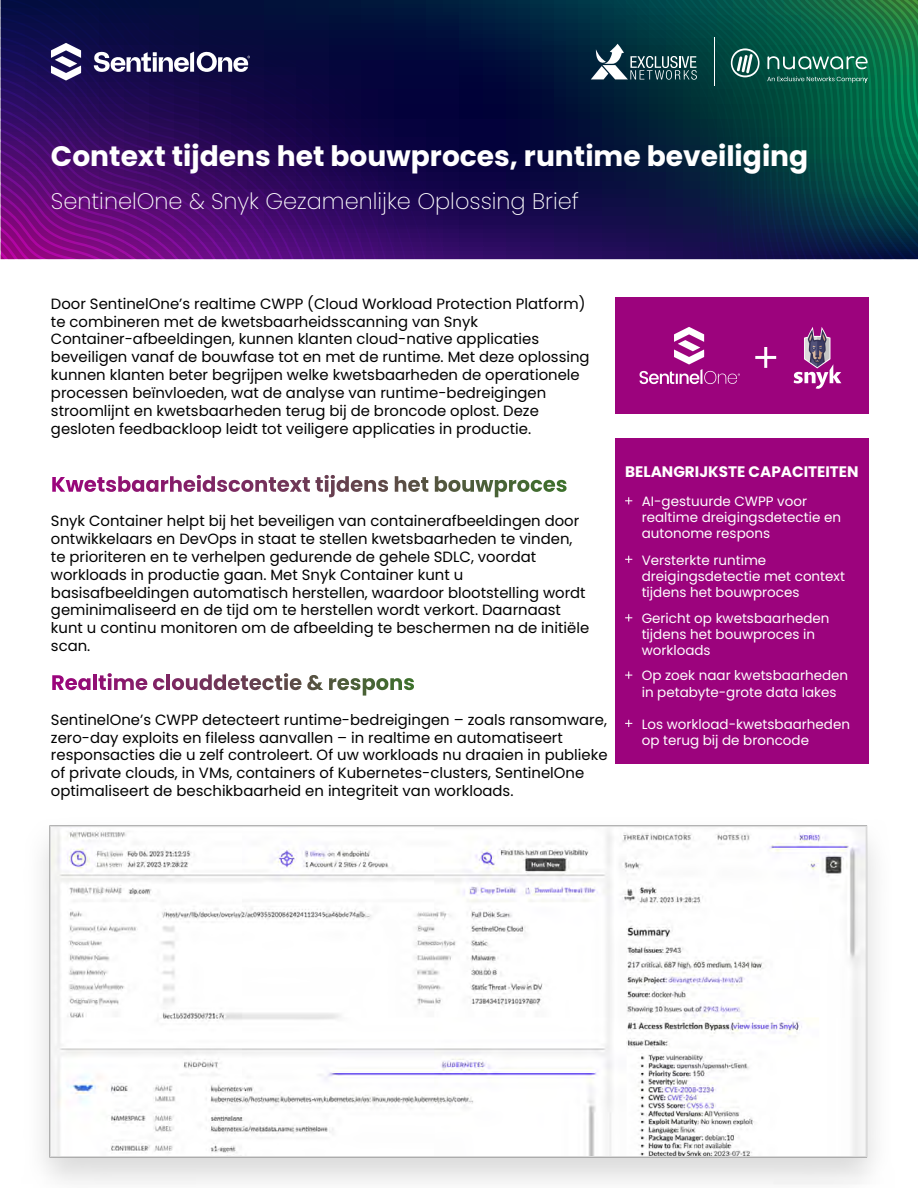
<style>
.page{position:relative;width:918px;height:1188px;background:#fff}
.page>*{position:absolute;margin:0;border:0;box-sizing:border-box;transform-origin:0 0}
.t1{font:700 28.05px "Poppins";color:#fff}
.t2{font:200 22.5px "Poppins";color:#fff}
.t3{font:700 15.3px "Poppins";color:#fff}
.t4{font:14.85px/17.9px "Poppins";color:#000}
.t5{font:13.5px/16.2px "Poppins";color:#fff}
</style>
<div class="page">
<svg style="left:486px;top:0;width:61px;height:259px;background:#090c42"></svg>
<svg style="left:476px;top:0;width:10px;height:259px;background:#0a0843"></svg>
<svg style="left:448px;top:0;width:10px;height:259px;background:#0c0744"></svg>
<svg style="left:439px;top:0;width:9px;height:259px;background:#0d0745"></svg>
<svg style="left:430px;top:0;width:9px;height:259px;background:#0d0745"></svg>
<svg style="left:421px;top:0;width:9px;height:259px;background:#0e0746"></svg>
<svg style="left:411px;top:0;width:10px;height:259px;background:#0f0746"></svg>
<svg style="left:402px;top:0;width:9px;height:259px;background:#0f0747"></svg>
<svg style="left:393px;top:0;width:9px;height:259px;background:#100747"></svg>
<svg style="left:383px;top:0;width:10px;height:259px;background:#120748"></svg>
<svg style="left:374px;top:0;width:9px;height:259px;background:#130749"></svg>
<svg style="left:365px;top:0;width:9px;height:259px;background:#140749"></svg>
<svg style="left:355px;top:0;width:10px;height:259px;background:#15074a"></svg>
<svg style="left:346px;top:0;width:9px;height:259px;background:#16074b"></svg>
<svg style="left:1px;top:0;width:345px;height:259px;background:#100a46"></svg>
<svg style="left:1px;top:4px;width:336px;height:255px;background:#0c0b44"></svg>
<svg style="left:1px;top:14px;width:326px;height:245px;background:#0f0b45"></svg>
<svg style="left:1px;top:24px;width:317px;height:235px;background:#110a47"></svg>
<svg style="left:1px;top:34px;width:308px;height:225px;background:#14094a"></svg>
<svg style="left:1px;top:43px;width:298px;height:216px;background:#16094c"></svg>
<svg style="left:1px;top:53px;width:289px;height:206px;background:#1f0953"></svg>
<svg style="left:1px;top:63px;width:280px;height:196px;background:#230956"></svg>
<svg style="left:1px;top:73px;width:270px;height:186px;background:#200953"></svg>
<svg style="left:1px;top:82px;width:261px;height:177px;background:#230956"></svg>
<svg style="left:1px;top:92px;width:252px;height:167px;background:#4c0a6d"></svg>
<svg style="left:547px;top:0;width:9px;height:259px;background:#081041"></svg>
<svg style="left:556px;top:0;width:8px;height:259px;background:#081241"></svg>
<svg style="left:564px;top:0;width:9px;height:259px;background:#081341"></svg>
<svg style="left:573px;top:0;width:8px;height:259px;background:#081540"></svg>
<svg style="left:581px;top:0;width:9px;height:259px;background:#081640"></svg>
<svg style="left:590px;top:0;width:8px;height:259px;background:#091641"></svg>
<svg style="left:598px;top:0;width:9px;height:259px;background:#091741"></svg>
<svg style="left:607px;top:0;width:8px;height:259px;background:#081941"></svg>
<svg style="left:615px;top:0;width:9px;height:259px;background:#081a41"></svg>
<svg style="left:624px;top:0;width:8px;height:259px;background:#081c40"></svg>
<svg style="left:632px;top:0;width:9px;height:259px;background:#081d40"></svg>
<svg style="left:641px;top:0;width:8px;height:259px;background:#081e40"></svg>
<svg style="left:649px;top:0;width:9px;height:259px;background:#072040"></svg>
<svg style="left:658px;top:0;width:8px;height:259px;background:#072140"></svg>
<svg style="left:666px;top:0;width:9px;height:259px;background:#072340"></svg>
<svg style="left:675px;top:0;width:8px;height:259px;background:#072540"></svg>
<svg style="left:683px;top:0;width:9px;height:259px;background:#072740"></svg>
<svg style="left:692px;top:0;width:8px;height:259px;background:#06293f"></svg>
<svg style="left:700px;top:0;width:9px;height:259px;background:#052d3f"></svg>
<svg style="left:709px;top:0;width:8px;height:259px;background:#052e3f"></svg>
<svg style="left:717px;top:0;width:9px;height:259px;background:#04313f"></svg>
<img style="left:42px;top:825px;width:833px;height:359px">
<svg style="left:591px;top:44px;width:106px;height:36px;background:#40646c"></svg>
<hr style="left:714px;top:37px;width:1px;height:49px;background:#fff">
<svg style="left:726px;top:0;width:192px;height:259px;background:#0a4f47"></svg>
<svg style="left:52px;top:475px;width:336px;height:22px"></svg>
<svg style="left:395px;top:476px;width:33px;height:16px"></svg>
<svg style="left:435px;top:476px;width:132px;height:21px"></svg>
<svg style="left:52px;top:675px;width:39px;height:15px"></svg>
<hr style="left:93px;top:674px;width:4px;height:16px;background:#911073">
<svg style="left:98px;top:673px;width:49px;height:17px"></svg>
<svg style="left:153px;top:678px;width:11px;height:12px"></svg>
<hr style="left:166px;top:674px;width:4px;height:16px;background:#7d2663">
<svg style="left:172px;top:673px;width:151px;height:17px"></svg>
<svg style="left:329px;top:678px;width:85px;height:18px"></svg>
<div style="left:615px;top:298px;width:253px;height:116px;background:#9c037d"></div>
<div style="left:615px;top:439px;width:253px;height:325px;background:#9c037d"></div>
<img style="left:639px;top:369px;width:100px;height:16px">
<img style="left:804px;top:327px;width:27px;height:37px">
<svg style="left:794px;top:364px;width:47px;height:25px"></svg>
<hr style="left:764px;top:347px;width:3px;height:21px;background:#fff">
<hr style="left:755px;top:356px;width:21px;height:3px;background:#fff">
<svg style="left:625px;top:497px;width:7px;height:7px"></svg>
<svg style="left:625px;top:556px;width:7px;height:7px"></svg>
<svg style="left:625px;top:614px;width:7px;height:7px"></svg>
<svg style="left:625px;top:672px;width:7px;height:7px"></svg>
<svg style="left:625px;top:720px;width:7px;height:7px"></svg>
<svg style="left:51px;top:43px;width:30px;height:38px"></svg>
<svg style="left:94px;top:52px;width:156px;height:20px"></svg>
<svg style="left:674px;top:327px;width:30px;height:38px"></svg>
<h1 class="t1" style="left:51px;top:140px;width:759px">Context tijdens het bouwproces, runtime beveiliging</h1>
<h2 class="t2" style="left:51px;top:188px;width:530px">SentinelOne &amp; Snyk Gezamenlijke Oplossing Brief</h2>
<p class="t4" style="left:51px;top:295px;width:540px">Door SentinelOne’s realtime CWPP (Cloud Workload Protection Platform) te combineren met de kwetsbaarheidsscanning van Snyk Container-afbeeldingen, kunnen klanten cloud-native applicaties beveiligen vanaf de bouwfase tot en met de runtime. Met deze oplossing kunnen klanten beter begrijpen welke kwetsbaarheden de operationele processen beïnvloeden, wat de analyse van runtime-bedreigingen stroomlijnt en kwetsbaarheden terug bij de broncode oplost. Deze gesloten feedbackloop leidt tot veiligere applicaties in productie.</p>
<p class="t4" style="left:51px;top:512px;width:540px">Snyk Container helpt bij het beveiligen van containerafbeeldingen door ontwikkelaars en DevOps in staat te stellen kwetsbaarheden te vinden, te prioriteren en te verhelpen gedurende de gehele SDLC, voordat workloads in productie gaan. Met Snyk Container kunt u basisafbeeldingen automatisch herstellen, waardoor blootstelling wordt geminimaliseerd en de tijd om te herstellen wordt verkort. Daarnaast kunt u continu monitoren om de afbeelding te beschermen na de initiële scan.</p>
<p class="t4" style="left:51px;top:711px;width:558px">SentinelOne’s CWPP detecteert runtime-bedreigingen – zoals ransomware, zero-day exploits en fileless aanvallen – in realtime en automatiseert responsacties die u zelf controleert. Of uw workloads nu draaien in publieke of private clouds, in VMs, containers of Kubernetes-clusters, SentinelOne optimaliseert de beschikbaarheid en integriteit van workloads.</p>
<p class="t3" style="left:625px;top:462px;width:235px">BELANGRIJKSTE CAPACITEITEN</p>
<p class="t5" style="left:642px;top:493px;width:201px">AI-gestuurde CWPP voor realtime dreigingsdetectie en autonome respons</p>
<p class="t5" style="left:642px;top:552px;width:205px">Versterkte runtime dreigingsdetectie met context tijdens het bouwproces</p>
<p class="t5" style="left:642px;top:610px;width:189px">Gericht op kwetsbaarheden tijdens het bouwproces in workloads</p>
<p class="t5" style="left:642px;top:668px;width:208px">Op zoek naar kwetsbaarheden in petabyte-grote data lakes</p>
<p class="t5" style="left:642px;top:716px;width:210px">Los workload-kwetsbaarheden op terug bij de broncode</p>
</div>
